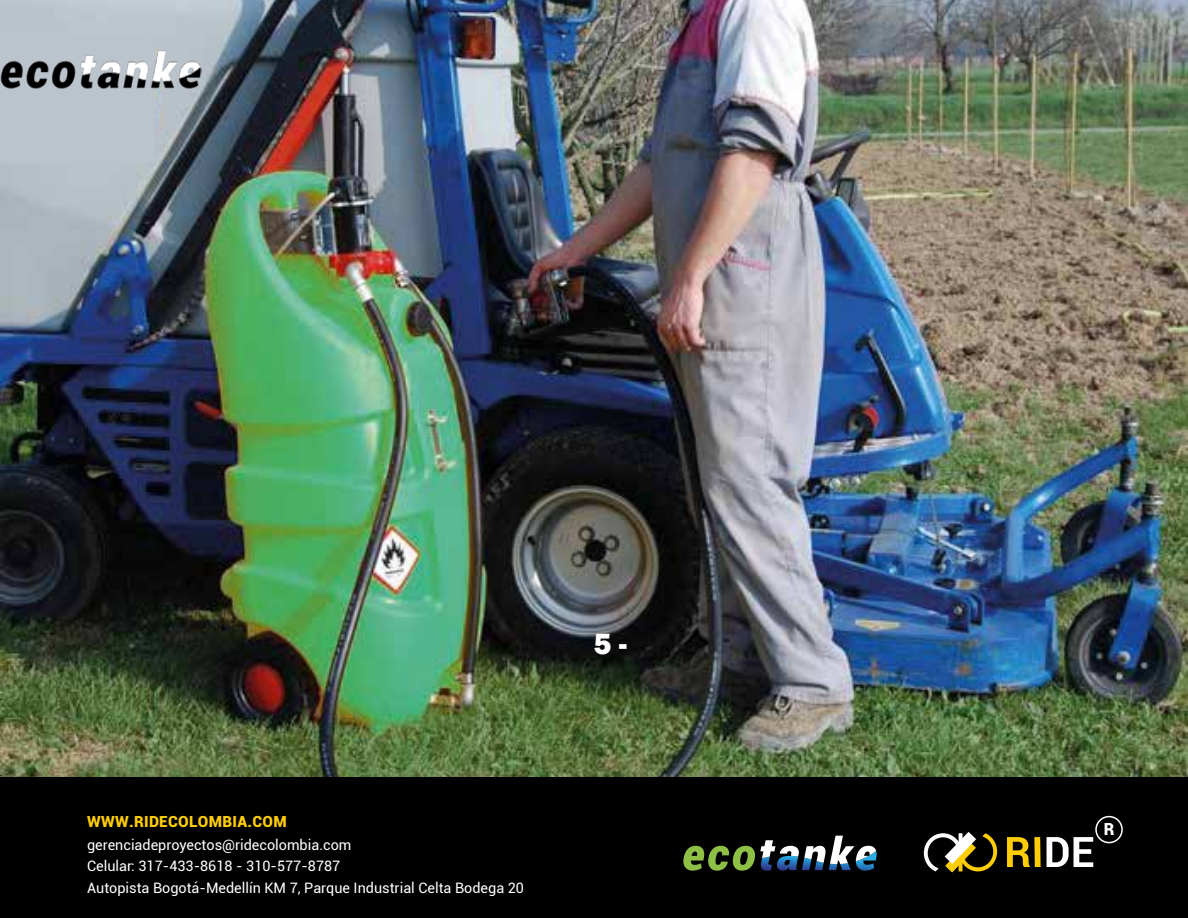
<style>
.page{position:relative;width:1188px;height:918px;background:#fff}
.page>*{position:absolute;margin:0;border:0;box-sizing:border-box;transform-origin:0 0}
.t1{font:800 30px "Franklin Gothic";color:#fff}
.t2{font:900 16.8px "Roboto";color:#fff}
.t3{font:900 15.3px "Roboto";letter-spacing:.02em;color:#ffcd07}
.t4{font:14.4px/21.6px "Roboto";color:#fff}
</style>
<div class="page">
<img style="left:0;top:0;width:1188px;height:777px">
<div style="left:0;top:34px;width:154px;height:130px;background:#bbc4cc"></div>
<img style="left:0;top:50px;width:201px;height:38px">
<div style="left:0;top:777px;width:1188px;height:141px;background:#010101"></div>
<svg style="left:924px;top:832px;width:73px;height:41px"></svg>
<svg style="left:1007px;top:837px;width:23px;height:30px"></svg>
<div style="left:1034px;top:837px;width:7px;height:30px;background:#ffcd07"></div>
<svg style="left:1047px;top:816px;width:76px;height:51px"></svg>
<svg style="left:683px;top:835px;width:194px;height:36px"></svg>
<p class="t3" style="left:87px;top:811px;width:201px">WWW.RIDECOLOMBIA.COM</p>
<p class="t4" style="left:87px;top:833px;width:438px">gerenciadeproyectos@ridecolombia.com<br>Celular: 317-433-8618 - 310-577-8787<br>Autopista Bogotá-Medellín KM 7, Parque Industrial Celta Bodega 20</p>
<h1 class="t1" style="left:594px;top:625px;width:35px">5 -</h1>
<p class="t2" style="left:1104px;top:817px;width:12px">R</p>
</div>
